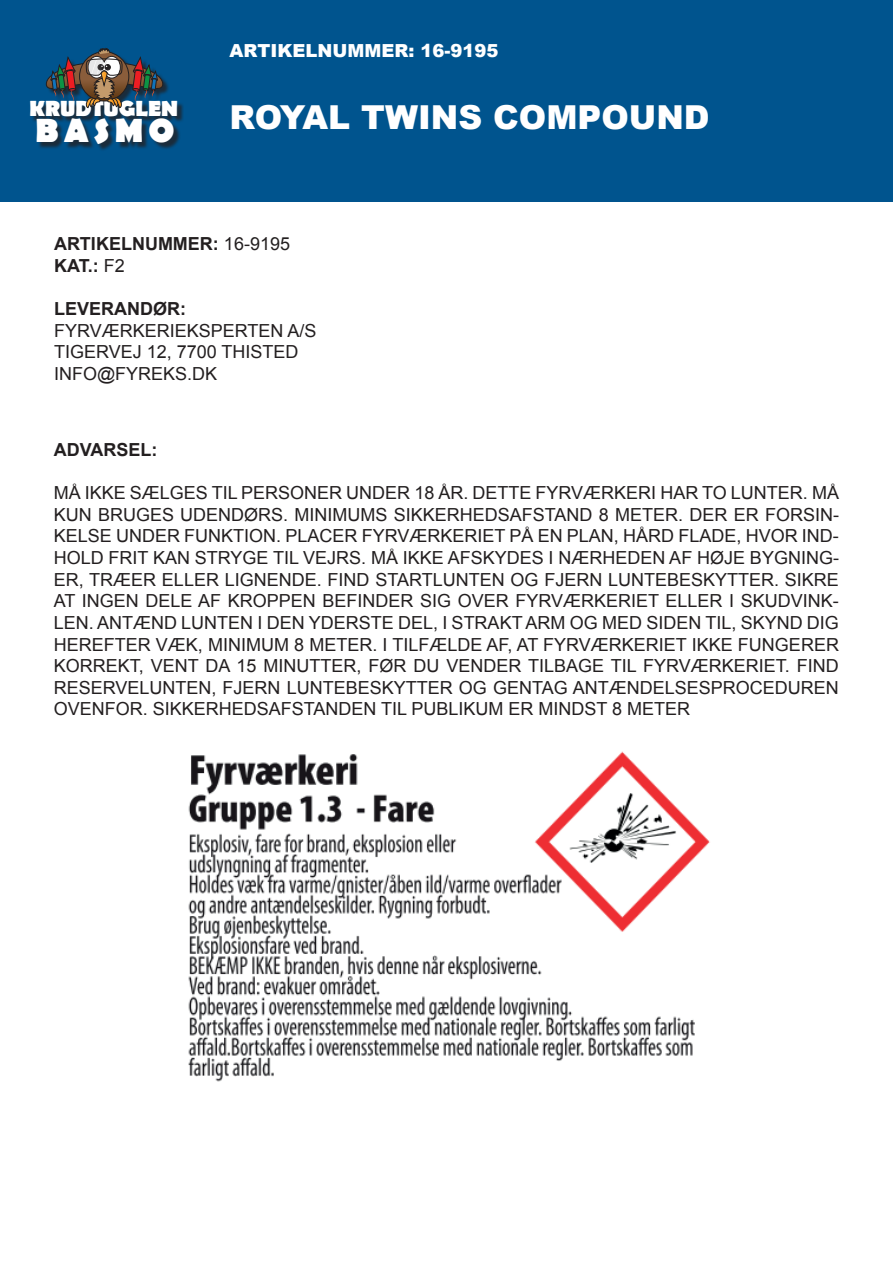
<style>
.page{position:relative;width:893px;height:1263px;background:#fff}
.page>*{position:absolute;margin:0;border:0;box-sizing:border-box;transform-origin:0 0}
.t1{font:700 33.6px "Berlin Sans FB";letter-spacing:.15em;color:#fff}
.t2{font:900 33px "Arial";color:#fff}
.t3{font:700 22.05px "Berlin Sans FB";color:#fff}
.t4{font:18px/21.6px "Arial";color:#231f20}
.t5{font:700 18px/21.6px "Arial";color:#231f20}
.t6{font:900 18px "Arial";color:#fff}
.s1{font-weight:400}
</style>
<div class="page">
<img style="left:188px;top:751px;width:522px;height:331px">
<div style="left:0;top:0;width:893px;height:201px;background:#00548e"></div>
<div style="left:32px;top:50px;width:152px;height:102px;background:#231f20;opacity:.75"></div>
<svg style="left:46px;top:48px;width:117px;height:62px"></svg>
<p class="t3" style="left:29px;top:96px;width:150px">KRUDTUGLEN</p>
<h1 class="t1" style="left:36px;top:112px;width:140px">BASMO</h1>
<p class="t6" style="left:230px;top:37px;width:270px">ARTIKELNUMMER: 16-9195</p>
<h2 class="t2" style="left:230px;top:93px;width:481px">ROYAL TWINS COMPOUND</h2>
<p class="t5" style="left:54px;top:234px;width:238px">ARTIKELNUMMER: <span class="s1">16-9195<br></span>KAT.: <span class="s1">F2</span></p>
<p class="t5" style="left:54px;top:298px;width:133px">LEVERANDØR:</p>
<p class="t4" style="left:54px;top:320px;width:264px">FYRVÆRKERIEKSPERTEN A/S<br>TIGERVEJ 12, 7700 THISTED<br>INFO@FYREKS.DK</p>
<p class="t5" style="left:54px;top:440px;width:105px">ADVARSEL:</p>
<p class="t4" style="left:54px;top:482px;width:787px;text-align:justify">MÅ IKKE SÆLGES TIL PERSONER UNDER 18 ÅR. DETTE FYRVÆRKERI HAR TO LUNTER. MÅ KUN BRUGES UDENDØRS. MINIMUMS SIKKERHEDSAFSTAND 8 METER. DER ER FORSIN-KELSE UNDER FUNKTION. PLACER FYRVÆRKERIET PÅ EN PLAN, HÅRD FLADE, HVOR IND-HOLD FRIT KAN STRYGE TIL VEJRS. MÅ IKKE AFSKYDES I NÆRHEDEN AF HØJE BYGNING-ER, TRÆER ELLER LIGNENDE. FIND STARTLUNTEN OG FJERN LUNTEBESKYTTER. SIKRE AT INGEN DELE AF KROPPEN BEFINDER SIG OVER FYRVÆRKERIET ELLER I SKUDVINK-LEN. ANTÆND LUNTEN I DEN YDERSTE DEL, I STRAKT ARM OG MED SIDEN TIL, SKYND DIG HEREFTER VÆK, MINIMUM 8 METER. I TILFÆLDE AF, AT FYRVÆRKERIET IKKE FUNGERER KORREKT, VENT DA 15 MINUTTER, FØR DU VENDER TILBAGE TIL FYRVÆRKERIET. FIND RESERVELUNTEN, FJERN LUNTEBESKYTTER OG GENTAG ANTÆNDELSESPROCEDUREN OVENFOR. SIKKERHEDSAFSTANDEN TIL PUBLIKUM ER MINDST 8 METER</p>
</div>
